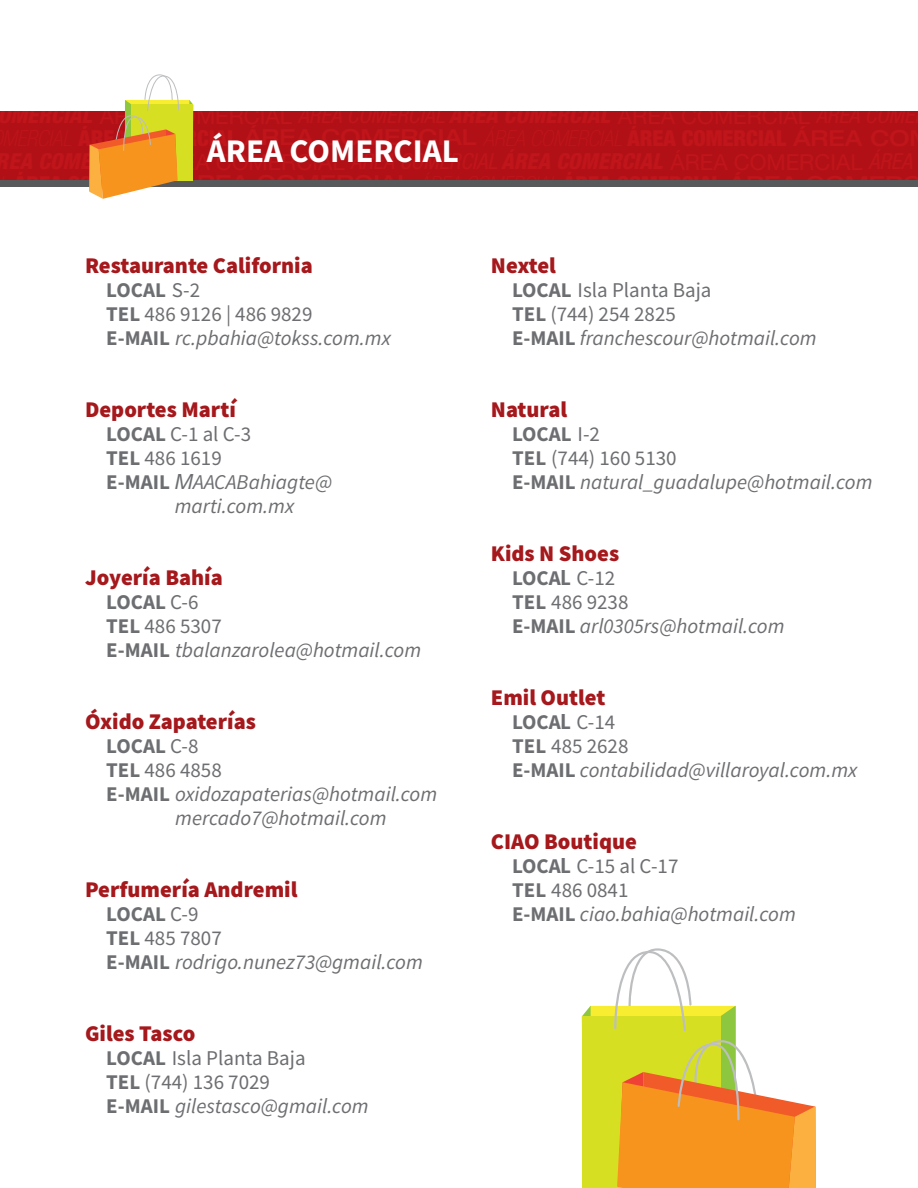
<style>
.page{position:relative;width:918px;height:1188px;background:#fff}
.page>*{position:absolute;margin:0;border:0;box-sizing:border-box;transform-origin:0 0}
.t1{font:700 33px "Source Sans Pro";color:#fff}
.t2{font:900 22.5px "Source Sans Pro";color:#a5181c}
.t3{font:italic 21px/24px "Source Sans Pro";color:#6d6e71}
.t4{font:21px/24px "Source Sans Pro";color:#6d6e71}
.t5{font:700 21px "Source Sans Pro";color:#6d6e71}
.s1{font-weight:700;font-style:normal}
.s2{font-style:normal}
.s3{font-weight:700}
.s4{font-family:"Helvetica Neue LT Std"}
.s5{font-weight:400}
.s6{font-style:italic}
.s7{font-family:"Helvetica Neue LT Std";font-weight:700;font-style:normal;font-stretch:condensed}
</style>
<div class="page">
<div style="left:0;top:111px;width:918px;height:72px;background:#b11116"></div>
<div style="left:0;top:180px;width:918px;height:6px;background:#58595b"></div>
<svg style="left:189px;top:100px;width:4px;height:5px"></svg>
<div style="left:132px;top:105px;width:61px;height:76px;background:#d7df23"></div>
<svg style="left:89px;top:74px;width:91px;height:125px"></svg>
<svg style="left:582px;top:1006px;width:9px;height:10px"></svg>
<div style="left:582px;top:1016px;width:139px;height:172px;background:#d7df23"></div>
<svg style="left:614px;top:948px;width:202px;height:240px"></svg>
<h1 class="t1" style="left:207px;top:128px;width:253px">ÁREA COMERCIAL</h1>
<p class="t2" style="left:85px;top:250px;width:229px">Restaurante California</p>
<p class="t3" style="left:106px;top:277px;width:286px"><span class="s1">LOCAL</span> <span class="s2">S-2<br></span><span class="s1">TEL</span> <span class="s2">486 9126 | 486 9829<br></span><span class="s1">E-MAIL</span> rc.pbahia@tokss.com.mx</p>
<p class="t2" style="left:85px;top:394px;width:152px">Deportes Martí</p>
<p class="t4" style="left:106px;top:422px;width:146px"><span class="s3">LOCAL</span> C-1 al C-3</p>
<p class="t4" style="left:106px;top:446px;width:117px"><span class="s3">TEL</span> 486 1619</p>
<p class="t3" style="left:106px;top:469px;width:227px"><span class="s1">E-MAIL</span> <span class="s4">M</span>AACABahiagte@</p>
<p class="t3" style="left:175px;top:493px;width:121px">marti.com.mx</p>
<p class="t2" style="left:85px;top:562px;width:139px">Joyería Bahía</p>
<p class="t3" style="left:106px;top:589px;width:316px"><span class="s1">LOCAL</span> <span class="s2">C-6<br></span><span class="s1">TEL</span> <span class="s2">486 5307<br></span><span class="s1">E-MAIL</span> tbalanzarolea@hotmail.com</p>
<p class="t2" style="left:85px;top:706px;width:172px">Óxido Zapaterías</p>
<p class="t5" style="left:106px;top:731px;width:94px">LOCAL <span class="s5">C-8</span></p>
<p class="t4" style="left:106px;top:758px;width:117px"><span class="s3">TEL</span> 486 4858</p>
<p class="t3" style="left:106px;top:781px;width:332px"><span class="s1">E-MAIL</span> oxidozapaterias@hotmail.com</p>
<p class="t3" style="left:175px;top:805px;width:213px">mercado7@hotmail.com</p>
<p class="t2" style="left:85px;top:874px;width:214px">Perfumería Andremil</p>
<p class="t3" style="left:106px;top:901px;width:318px"><span class="s1">LOCAL</span> <span class="s2">C-9<br></span><span class="s1">TEL</span> <span class="s2">485 7807<br></span><span class="s1">E-MAIL</span> rodrigo.nunez73@gmail.com</p>
<p class="t2" style="left:85px;top:1018px;width:112px">Giles Tasco</p>
<p class="t4" style="left:106px;top:1046px;width:264px"><span class="s3">LOCAL</span> Isla Planta Baja<br><span class="s3">TEL</span> (744) 136 7029<br><span class="s3">E-MAIL</span> <span class="s6">gilestasco@gmail.com</span></p>
<p class="t2" style="left:491px;top:250px;width:67px">Nextel</p>
<p class="t4" style="left:512px;top:278px;width:306px"><span class="s3">LOCAL</span> Isla Planta Baja<br><span class="s3">TEL</span> (744) 254 2825<br><span class="s3">E-MAIL</span> <span class="s6">franchescour@hotmail.com</span></p>
<p class="t2" style="left:491px;top:394px;width:78px">Natural</p>
<p class="t3" style="left:512px;top:421px;width:362px"><span class="s1">LOCAL</span> <span class="s2">I-2<br></span><span class="s1">TEL</span> <span class="s2">(744) 160 5130<br></span><span class="s1">E-MAIL</span> natural_guadalupe@hotmail.com</p>
<p class="t2" style="left:491px;top:538px;width:130px">Kids N Shoes</p>
<p class="t3" style="left:512px;top:565px;width:274px"><span class="s1">LOCA</span><span class="s7">L</span> <span class="s2">C-12<br></span><span class="s1">TEL</span> <span class="s2">486 9238<br></span><span class="s1">E-MAIL</span> arl0305rs@hotmail.com</p>
<p class="t2" style="left:491px;top:682px;width:116px">Emil Outlet</p>
<p class="t3" style="left:512px;top:709px;width:347px"><span class="s1">LOCA</span><span class="s7">L</span> <span class="s2">C-14<br></span><span class="s1">TEL</span> <span class="s2">485 2628<br></span><span class="s1">E-MAIL</span> contabilidad@villaroyal.com.mx</p>
<p class="t2" style="left:491px;top:826px;width:148px">CIAO Boutique</p>
<p class="t3" style="left:512px;top:853px;width:285px"><span class="s1">LOCA</span><span class="s7">L</span> <span class="s2">C-15 al C-17<br></span><span class="s1">TEL</span> <span class="s2">486 0841<br></span><span class="s1">E-MAIL</span> ciao.bahia@hotmail.com</p>
</div>
